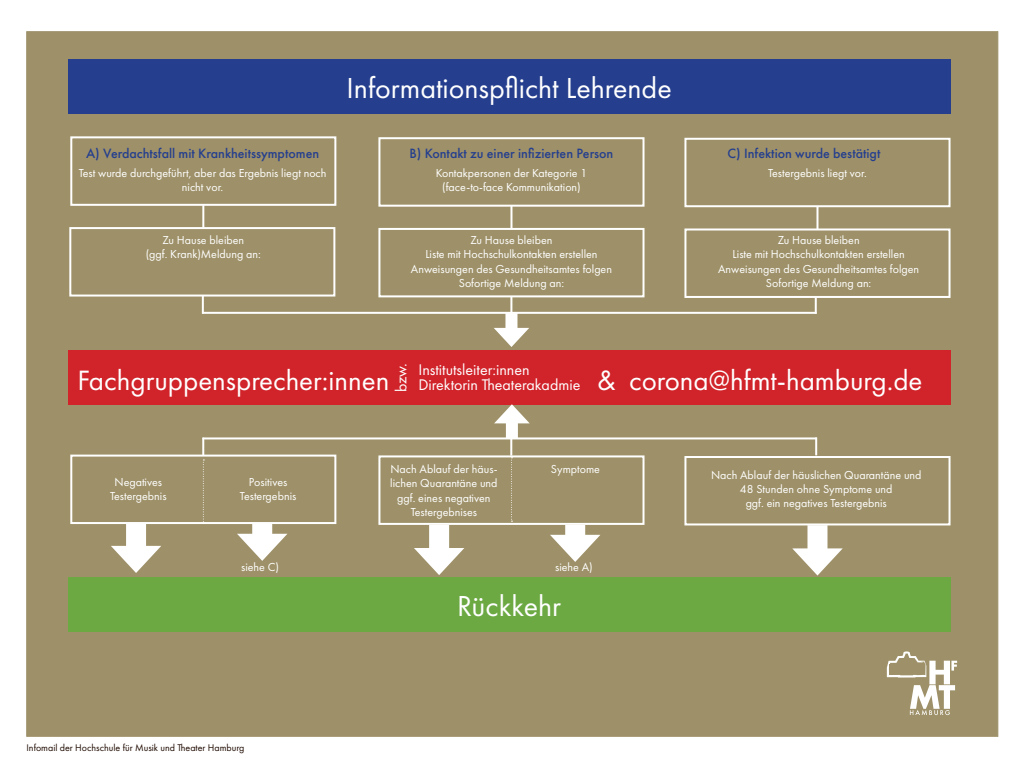
<style>
.page{position:relative;width:1024px;height:768px;background:#fff}
.page>*{position:absolute;margin:0;border:0;box-sizing:border-box;transform-origin:0 0}
.t1{font:30px "Futura PT";color:#fff}
.t2{font:29px "Futura PT";color:#fff}
.t3{font:16px "Futura PT";color:#fff}
.t4{font:500 14px "Futura PT";color:#253f8e}
.t5{font:12px/14.4px "Futura PT";color:#fff;text-align:center}
.t6{font:10px "Futura PT";color:#1f0a00}
</style>
<div class="page">
<div style="left:26px;top:31px;width:972px;height:706px;background:#9e9169;border:1px solid #9e9169"></div>
<svg style="left:887px;top:651px;width:70px;height:64px"></svg>
<div style="left:889px;top:664px;width:34px;height:9px;background:#9e9169"></div>
<div style="left:68px;top:59px;width:882px;height:55px;background:#253f8e"></div>
<div style="left:68px;top:577px;width:882px;height:55px;background:#6ca943"></div>
<div style="left:68px;top:350px;width:882px;height:55px;background:#d1232a"></div>
<div style="left:70px;top:136px;width:266px;height:70px;border:2px solid #fff"></div>
<div style="left:69px;top:227px;width:266px;height:70px;border:2px solid #fff"></div>
<div style="left:70px;top:455px;width:266px;height:69px;border:2px solid #fff"></div>
<div style="left:684px;top:138px;width:266px;height:69px;border:2px solid #fff"></div>
<div style="left:684px;top:228px;width:266px;height:70px;border:2px solid #fff"></div>
<div style="left:684px;top:456px;width:266px;height:69px;border:2px solid #fff"></div>
<div style="left:378px;top:137px;width:266px;height:70px;border:2px solid #fff"></div>
<div style="left:378px;top:228px;width:266px;height:69px;border:2px solid #fff"></div>
<div style="left:378px;top:455px;width:266px;height:70px;border:2px solid #fff"></div>
<div style="left:252px;top:524px;width:20px;height:19px;background:#fff"></div>
<svg style="left:237px;top:534px;width:50px;height:27px"></svg>
<div style="left:565px;top:525px;width:20px;height:19px;background:#fff"></div>
<svg style="left:550px;top:535px;width:50px;height:27px"></svg>
<div style="left:126px;top:523px;width:20px;height:32px;background:#fff"></div>
<svg style="left:111px;top:546px;width:50px;height:27px"></svg>
<div style="left:429px;top:525px;width:20px;height:32px;background:#fff"></div>
<svg style="left:414px;top:548px;width:50px;height:27px"></svg>
<div style="left:807px;top:525px;width:20px;height:33px;background:#fff"></div>
<svg style="left:792px;top:548px;width:51px;height:27px"></svg>
<div style="left:505px;top:313px;width:12px;height:22px;background:#fff"></div>
<svg style="left:494px;top:328px;width:35px;height:19px"></svg>
<hr style="left:202px;top:312px;width:614px;height:2px;background:#fff">
<svg style="left:202px;top:296px;width:2px;height:18px"></svg>
<svg style="left:815px;top:296px;width:2px;height:18px"></svg>
<div style="left:506px;top:416px;width:12px;height:22px;background:#fff"></div>
<svg style="left:494px;top:404px;width:35px;height:19px"></svg>
<hr style="left:203px;top:437px;width:614px;height:2px;background:#fff">
<svg style="left:202px;top:438px;width:2px;height:86px"></svg>
<svg style="left:815px;top:437px;width:2px;height:18px"></svg>
<svg style="left:510px;top:296px;width:2px;height:16px"></svg>
<svg style="left:510px;top:439px;width:2px;height:83px"></svg>
<hr style="left:510px;top:206px;width:2px;height:22px;background:#fff">
<hr style="left:202px;top:205px;width:2px;height:23px;background:#fff">
<hr style="left:816px;top:207px;width:2px;height:22px;background:#fff">
<p class="t1" style="left:347px;top:70px;width:327px">Informationspflicht Lehrende</p>
<p class="t4" style="left:86px;top:145px;width:235px">A) Verdachtsfall mit Krankheitssymptomen</p>
<p class="t4" style="left:410px;top:145px;width:205px">B) Kontakt zu einer infizierten Person</p>
<p class="t4" style="left:728px;top:145px;width:154px">C) Infektion wurde bestätigt</p>
<p class="t5" style="left:79px;top:165px;width:249px">Test wurde durchgeführt, aber das Ergebnis liegt noch nicht vor.</p>
<p class="t5" style="left:436px;top:165px;width:153px">Kontakpersonen der Kategorie 1</p>
<p class="t5" style="left:768px;top:165px;width:100px">Testergebnis liegt vor.</p>
<p class="t5" style="left:442px;top:180px;width:140px">(face-to-face Kommunikation)</p>
<p class="t5" style="left:162px;top:233px;width:83px">Zu Hause bleiben</p>
<p class="t5" style="left:146px;top:247px;width:117px">(ggf. Krank)Meldung an:</p>
<p class="t5" style="left:470px;top:233px;width:83px">Zu Hause bleiben</p>
<p class="t5" style="left:425px;top:247px;width:174px">Liste mit Hochschulkontakten erstellen</p>
<p class="t5" style="left:411px;top:262px;width:203px">Anweisungen des Gesundheitsamtes folgen</p>
<p class="t5" style="left:459px;top:276px;width:107px">Sofortige Meldung an:</p>
<p class="t5" style="left:778px;top:233px;width:83px">Zu Hause bleiben</p>
<p class="t5" style="left:732px;top:247px;width:174px">Liste mit Hochschulkontakten erstellen</p>
<p class="t5" style="left:718px;top:262px;width:203px">Anweisungen des Gesundheitsamtes folgen</p>
<p class="t5" style="left:766px;top:276px;width:107px">Sofortige Meldung an:</p>
<p class="t3" style="left:418px;top:360px;width:113px">Institutsleiter:innen</p>
<p class="t3" style="left:392px;top:392px;width:31px;rotate:-90deg">bzw.</p>
<p class="t2" style="left:78px;top:363px;width:313px">Fachgruppensprecher:innen</p>
<p class="t2" style="left:597px;top:363px;width:327px">&amp; corona@hfmt-hamburg.de</p>
<p class="t3" style="left:418px;top:375px;width:163px">Direktorin Theaterakadmie</p>
<p class="t5" style="left:114px;top:475px;width:49px">Negatives</p>
<p class="t5" style="left:110px;top:489px;width:58px">Testergebnis</p>
<p class="t5" style="left:249px;top:475px;width:40px">Positives</p>
<p class="t5" style="left:240px;top:489px;width:58px">Testergebnis</p>
<p class="t5" style="left:390px;top:462px;width:109px">Nach Ablauf der häus&shy;lichen Quarantäne und ggf. eines negativen<br>Testergebnises</p>
<p class="t5" style="left:551px;top:462px;width:51px">Symptome</p>
<p class="t5" style="left:241px;top:560px;width:39px">siehe C)</p>
<p class="t5" style="left:555px;top:560px;width:39px">siehe A)</p>
<p class="t1" style="left:457px;top:588px;width:105px">Rückkehr</p>
<p class="t6" style="left:27px;top:742px;width:219px">Infomail der Hochschule für Musik und Theater Hamburg</p>
<p class="t5" style="left:711px;top:467px;width:212px">Nach Ablauf der häuslichen Quarantäne und</p>
<p class="t5" style="left:740px;top:482px;width:154px">48 Stunden ohne Symptome und</p>
<p class="t5" style="left:746px;top:496px;width:143px">ggf. ein negatives Testergebnis</p>
</div>
